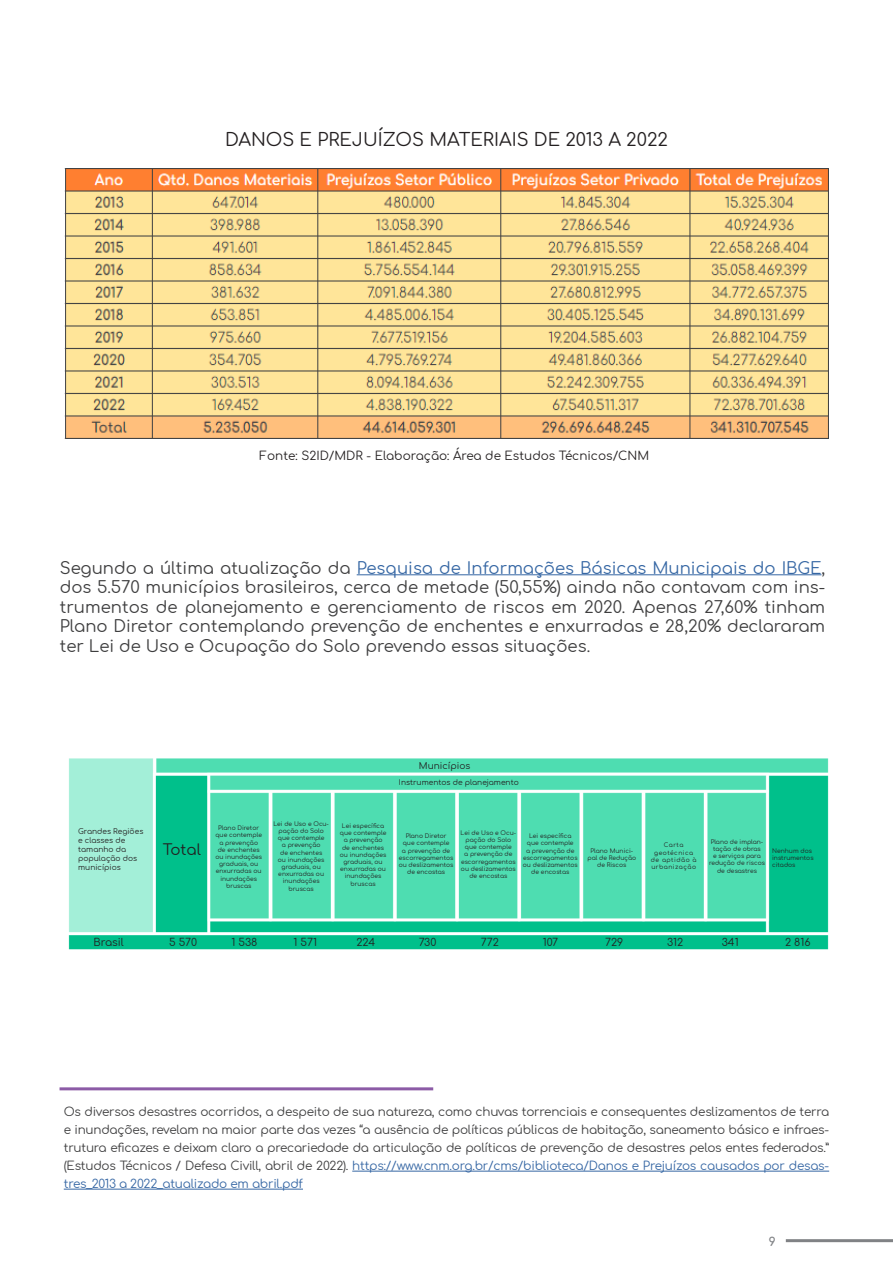
<style>
.page{position:relative;width:893px;height:1263px;background:#fff}
.page>*{position:absolute;margin:0;border:0;box-sizing:border-box;transform-origin:0 0}
.t1{font:18px "Comfortaa";color:#231f20}
.t2{font:16.5px/19.5px "Comfortaa";color:#3e3e3f;text-align:justify}
.t3{font:15px "Comfortaa";color:#231f20}
.t4{font:12px/18px "Comfortaa";letter-spacing:-.02em;color:#3e3e3f;text-align:justify}
.t5{font:12px "Comfortaa";color:#231f20}
.t6{font:700 12px "Comfortaa";color:#808285}
.t7{font:10.5px "Comfortaa";color:#231f20}
.t8{font:9px "Comfortaa";color:#231f20}
.t9{font:7.5px/9px "Comfortaa";color:#231f20}
.t10{font:6px/7.2px "Comfortaa";color:#231f20;text-align:center}
.t11{font:6px/7.2px "Comfortaa";letter-spacing:.08em;color:#231f20;text-align:center}
.s1{color:#3667a4}
</style>
<div class="page">
<hr style="left:786px;top:1239px;width:107px;height:3px;background:#808285">
<hr style="left:357px;top:574px;width:464px;height:1px;background:#3667a4">
<hr style="left:352px;top:1171px;width:477px;height:1px;background:#3667a4">
<hr style="left:64px;top:1189px;width:239px;height:1px;background:#3667a4">
<img style="left:65px;top:168px;width:763px;height:270px">
<hr style="left:60px;top:1087px;width:373px;height:3px;background:#8c5ba6">
<img style="left:68px;top:758px;width:761px;height:192px">
<p class="t1" style="left:225px;top:123px;width:444px">DANOS E PREJUÍZOS MATERIAIS DE 2013 A 2022</p>
<p class="t5" style="left:260px;top:445px;width:391px">Fonte: S2ID/MDR - Elaboração: Área de Estudos Técnicos/CNM</p>
<p class="t2" style="left:60px;top:555px;width:767px">Segundo a última atualização da <span class="s1">Pesquisa de Informações Básicas Municipais do IBGE</span>, dos 5.570 municípios brasileiros, cerca de metade (50,55%) ainda não contavam com ins&shy;trumentos de planejamento e gerenciamento de riscos em 2020. Apenas 27,60% tinham Plano Diretor contemplando prevenção de enchentes e enxurradas e 28,20% declararam ter Lei de Uso e Ocupação do Solo prevendo essas situações.</p>
<p class="t9" style="left:78px;top:826px;width:67px">Grandes Regiões e classes de tamanho da população dos municípios</p>
<p class="t3" style="left:163px;top:836px;width:40px">Total</p>
<p class="t8" style="left:419px;top:757px;width:53px">Municípios</p>
<p class="t9" style="left:399px;top:777px;width:121px">Instrumentos de planejamento</p>
<p class="t10" style="left:215px;top:824px;width:48px">Plano Diretor que contemple a prevenção de enchentes ou inundações graduais, ou enxurradas ou inundações bruscas</p>
<p class="t10" style="left:273px;top:819px;width:57px">Lei de Uso e Ocu&shy;pação do Solo que contemple<br>a prevenção<br>de enchentes<br>ou inundações graduais, ou enxurradas ou inundações bruscas</p>
<p class="t10" style="left:340px;top:821px;width:48px">Lei específica que contemple a prevenção de enchentes ou inundações graduais, ou enxurradas ou inundações bruscas</p>
<p class="t10" style="left:399px;top:831px;width:56px">Plano Diretor<br>que contemple<br>a prevenção de escorregamentos ou deslizamentos de encostas</p>
<p class="t10" style="left:461px;top:828px;width:57px">Lei de Uso e Ocu&shy;pação do Solo que contemple<br>a prevenção de escorregamentos ou deslizamentos de encostas</p>
<p class="t10" style="left:523px;top:831px;width:56px">Lei específica que contemple<br>a prevenção de escorregamentos ou deslizamentos de encostas</p>
<p class="t10" style="left:587px;top:846px;width:50px">Plano Munici&shy;pal de Redução de Riscos</p>
<p class="t11" style="left:651px;top:841px;width:47px">Carta geotécnica de aptidão à urbanização</p>
<p class="t10" style="left:709px;top:837px;width:58px">Plano de implan&shy;tação de obras<br>e serviços para redução de riscos de desastres</p>
<p class="t10" style="left:772px;top:846px;width:41px">Nenhum dos</p>
<p class="t10" style="left:772px;top:854px;width:43px">instrumentos</p>
<p class="t10" style="left:772px;top:861px;width:25px">citados</p>
<p class="t7" style="left:94px;top:933px;width:32px">Brasil</p>
<p class="t7" style="left:169px;top:933px;width:30px">5 570</p>
<p class="t7" style="left:231px;top:933px;width:27px">1 538</p>
<p class="t7" style="left:293px;top:933px;width:25px">1 571</p>
<p class="t7" style="left:356px;top:933px;width:20px">224</p>
<p class="t7" style="left:419px;top:933px;width:19px">730</p>
<p class="t7" style="left:481px;top:933px;width:20px">772</p>
<p class="t7" style="left:543px;top:933px;width:17px">107</p>
<p class="t7" style="left:605px;top:933px;width:20px">729</p>
<p class="t7" style="left:667px;top:933px;width:18px">312</p>
<p class="t7" style="left:722px;top:933px;width:18px">341</p>
<p class="t7" style="left:785px;top:933px;width:27px">2 816</p>
<p class="t4" style="left:64px;top:1101px;width:767px">Os diversos desastres ocorridos, a despeito de sua natureza, como chuvas torrenciais e consequentes deslizamentos de terra e inundações, revelam na maior parte das vezes “a ausência de políticas públicas de habitação, saneamento básico e infraes&shy;trutura eficazes e deixam claro a precariedade da articulação de políticas de prevenção de desastres pelos entes federados.” (Estudos Técnicos / Defesa Civill, abril de 2022). <span class="s1">https://www.cnm.org.br/cms/biblioteca/Danos e Prejuízos causados por desas&shy;tres_2013 a 2022_atualizado em abril.pdf</span></p>
<h3 class="t6" style="left:769px;top:1230px;width:8px">9</h3>
</div>
